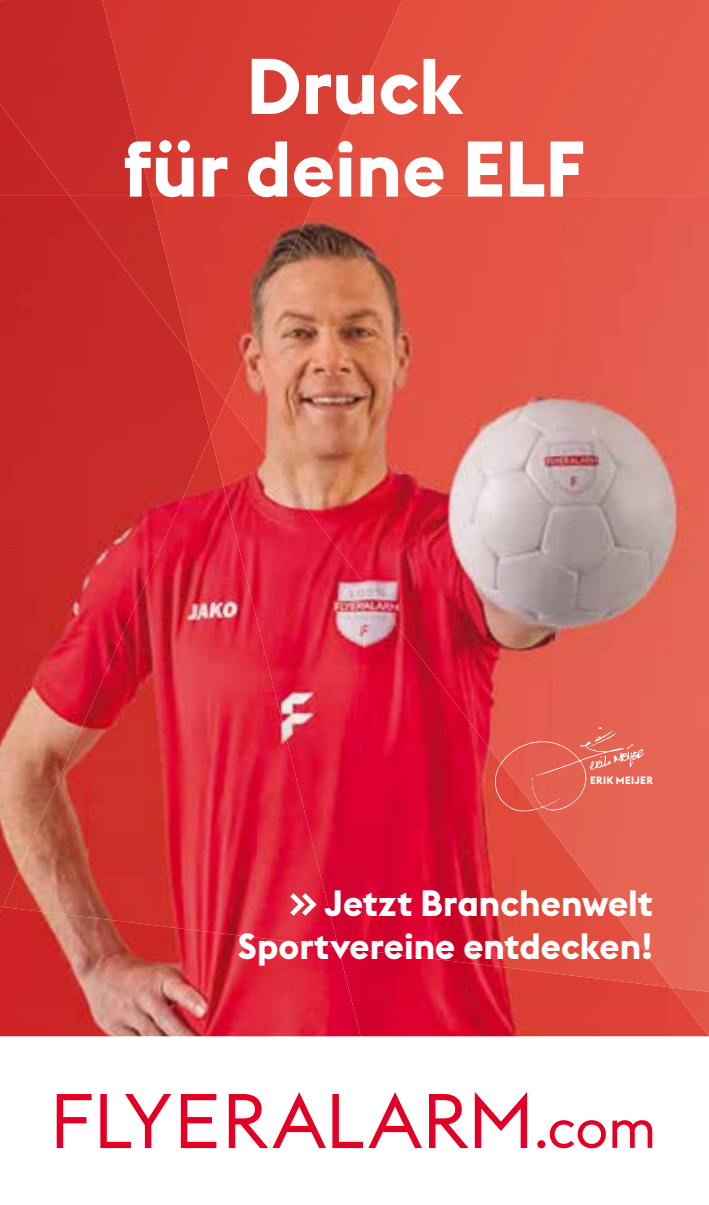
<style>
.page{position:relative;width:709px;height:1205px;background:#fff}
.page>*{position:absolute;margin:0;border:0;box-sizing:border-box;transform-origin:0 0}
.t1{font:700 77.5px/82.8px "Euclid FA";color:#fff;text-align:center}
.t2{font:700 36px/43.2px "Euclid FA";color:#fff;text-align:right}
.t3{font:700 10.5px "Euclid FA";letter-spacing:.04em;color:#fff}
</style>
<div class="page">
<div style="left:648px;top:1px;width:61px;height:194px;background:#e55b4b"></div>
<div style="left:412px;top:1px;width:236px;height:194px;background:#e55444"></div>
<img style="left:151px;top:1px;width:261px;height:194px">
<img style="left:0;top:1px;width:151px;height:194px">
<img style="left:0;top:1px;width:58px;height:9px">
<div style="left:0;top:77px;width:69px;height:118px;background:#c42727"></div>
<img style="left:316px;top:195px;width:236px;height:253px">
<img style="left:552px;top:195px;width:157px;height:527px">
<img style="left:365px;top:448px;width:195px;height:97px">
<img style="left:365px;top:538px;width:192px;height:96px">
<img style="left:442px;top:629px;width:113px;height:98px">
<div style="left:549px;top:722px;width:160px;height:265px;background:#e56655"></div>
<img style="left:225px;top:401px;width:140px;height:329px">
<img style="left:354px;top:584px;width:88px;height:363px">
<img style="left:434px;top:685px;width:85px;height:262px">
<div style="left:338px;top:730px;width:23px;height:217px;background:#d7002f"></div>
<img style="left:513px;top:815px;width:82px;height:132px">
<img style="left:592px;top:887px;width:79px;height:60px">
<img style="left:708px;top:987px;width:1px;height:49px">
<img style="left:360px;top:947px;width:348px;height:89px">
<img style="left:211px;top:195px;width:105px;height:206px">
<img style="left:211px;top:355px;width:14px;height:80px">
<img style="left:128px;top:435px;width:135px;height:472px">
<img style="left:254px;top:643px;width:84px;height:264px">
<img style="left:0;top:907px;width:360px;height:129px">
<img style="left:0;top:195px;width:211px;height:360px">
<img style="left:0;top:549px;width:128px;height:358px">
<img style="left:125px;top:553px;width:33px;height:76px">
<img style="left:0;top:904px;width:3px;height:57px">
<div style="left:537px;top:1140px;width:8px;height:8px;background:#e20026;border-radius:50%"></div>
<svg style="left:550px;top:1120px;width:56px;height:28px"></svg>
<svg style="left:612px;top:1120px;width:40px;height:28px"></svg>
<svg style="left:57px;top:1094px;width:35px;height:54px"></svg>
<svg style="left:100px;top:1094px;width:71px;height:54px"></svg>
<svg style="left:181px;top:1094px;width:35px;height:54px"></svg>
<svg style="left:229px;top:1092px;width:97px;height:56px"></svg>
<svg style="left:332px;top:1092px;width:90px;height:56px"></svg>
<svg style="left:429px;top:1094px;width:39px;height:54px"></svg>
<svg style="left:475px;top:1092px;width:52px;height:56px"></svg>
<svg style="left:290px;top:893px;width:26px;height:23px"></svg>
<svg style="left:488px;top:727px;width:155px;height:88px;background:#e56354"></svg>
<hr style="left:0;top:0;width:709px;height:1px;background:#1a171c">
<h1 class="t1" style="left:124px;top:46px;width:463px">Druck<br>für deine ELF</h1>
<p class="t3" style="left:590px;top:774px;width:64px">ERIK MEIJER</p>
<p class="t2" style="left:238px;top:881px;width:416px">Jetzt Branchenwelt<br>Sportvereine entdecken!</p>
</div>
